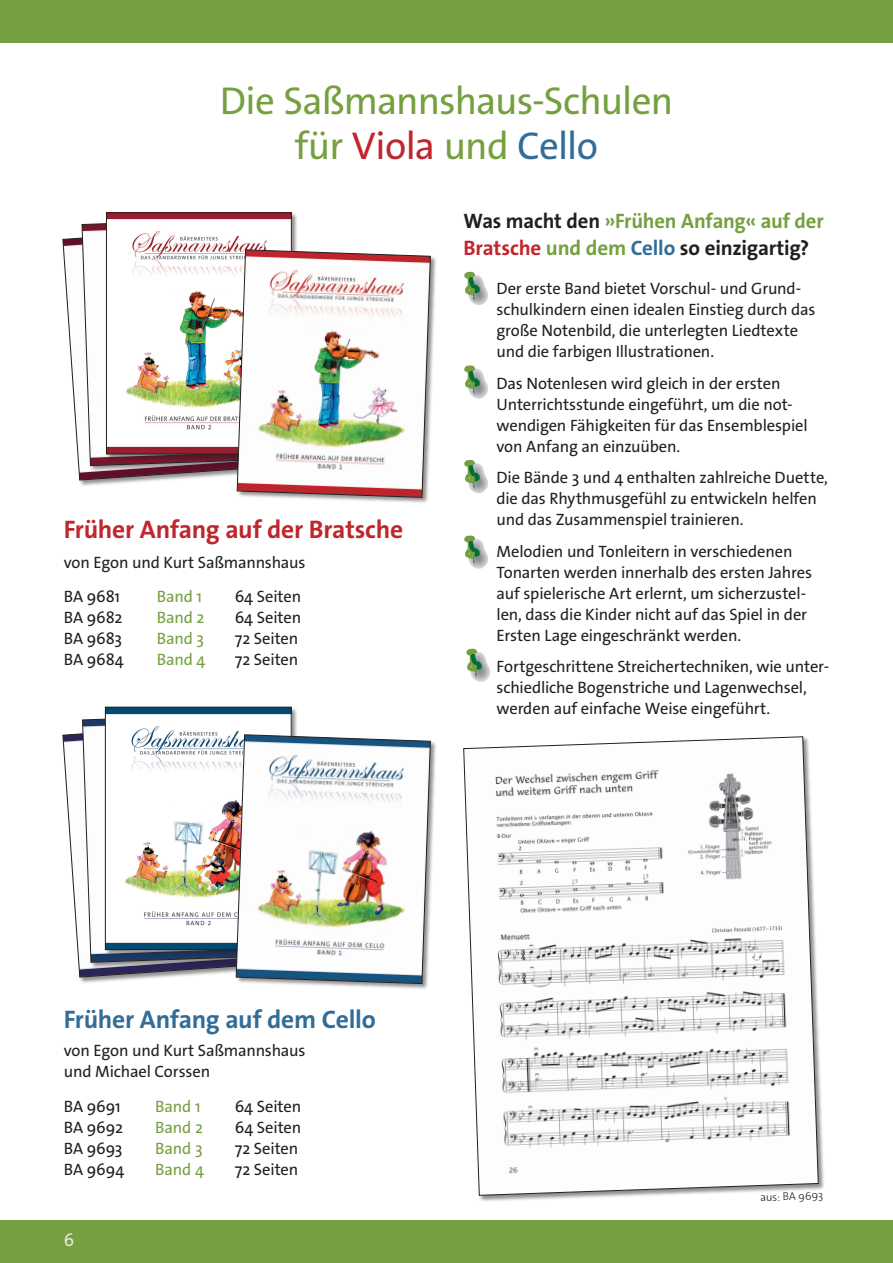
<style>
.page{position:relative;width:893px;height:1263px;background:#fff}
.page>*{position:absolute;margin:0;border:0;box-sizing:border-box;transform-origin:0 0}
.t1{font:39px/45px "The Sans Os F";letter-spacing:-.025em;color:#76a040;text-align:center}
.t2{font:700 25.5px "The Sans Os F";letter-spacing:-.01em;color:#c0262d}
.t3{font:700 25.5px "The Sans Os F";letter-spacing:-.01em;color:#316d98}
.t4{font:700 21px/27px "The Sans Os F";letter-spacing:-.01em;color:#76a040}
.t5{font:18px "The Sans Os F";color:#e6e7e9}
.t6{font:16.5px/21px "The Sans Os F";letter-spacing:-.01em;color:#231f20}
.t7{font:16.5px "The Sans Os F";letter-spacing:-.005em;color:#76a040}
.t8{font:300 11.25px "The Sans Os F";color:#231f20}
.s1{color:#c0262d}
.s2{color:#316d98}
.s3{color:#231f20}
</style>
<div class="page">
<div style="left:0;top:0;width:893px;height:43px;background:#76a040"></div>
<div style="left:0;top:1220px;width:893px;height:43px;background:#76a040"></div>
<svg style="left:63px;top:226px;width:174px;height:254px"></svg>
<svg style="left:82px;top:223px;width:155px;height:243px"></svg>
<div style="left:106px;top:212px;width:192px;height:249px;background:#231f20;opacity:.5"></div>
<img style="left:108px;top:215px;width:182px;height:237px">
<div style="left:106px;top:213px;width:186px;height:241px;border:1px solid #231f20"></div>
<div style="left:237px;top:249px;width:200px;height:255px;background:#231f20;opacity:.5"></div>
<img style="left:237px;top:249px;width:194px;height:249px">
<div style="left:63px;top:722px;width:209px;height:262px;background:#231f20;opacity:.5"></div>
<svg style="left:63px;top:722px;width:173px;height:255px"></svg>
<div style="left:82px;top:713px;width:202px;height:256px;background:#231f20;opacity:.5"></div>
<svg style="left:82px;top:713px;width:154px;height:249px"></svg>
<div style="left:105px;top:707px;width:193px;height:249px;background:#231f20;opacity:.5"></div>
<img style="left:107px;top:709px;width:182px;height:239px">
<div style="left:105px;top:707px;width:186px;height:243px;border:1px solid #231f20"></div>
<div style="left:236px;top:734px;width:201px;height:256px;background:#231f20;opacity:.5"></div>
<img style="left:236px;top:734px;width:195px;height:250px">
<img style="left:464px;top:272px;width:24px;height:33px">
<img style="left:464px;top:365px;width:24px;height:34px">
<img style="left:464px;top:460px;width:24px;height:33px">
<img style="left:464px;top:535px;width:24px;height:34px">
<img style="left:466px;top:648px;width:25px;height:34px">
<div style="left:463px;top:736px;width:362px;height:466px;background:#231f20;opacity:.5"></div>
<svg style="left:463px;top:736px;width:356px;height:460px"></svg>
<h1 class="t1" style="left:220px;top:79px;width:455px">Die Saßmannshaus-Schulen für <span class="s1">Viola</span> und <span class="s2">Cello</span></h1>
<h2 class="t2" style="left:64px;top:513px;width:341px">Früher Anfang auf der Bratsche</h2>
<p class="t6" style="left:64px;top:545px;width:243px;line-height:34.5px">von Egon und Kurt Saßmannshaus<br>BA 9681</p>
<p class="t7" style="left:157px;top:586px;width:47px">Band 1</p>
<p class="t6" style="left:235px;top:586px;width:68px">64 Seiten</p>
<p class="t6" style="left:64px;top:607px;width:60px">BA 9682</p>
<p class="t7" style="left:157px;top:607px;width:49px">Band 2</p>
<p class="t6" style="left:235px;top:607px;width:68px">64 Seiten</p>
<p class="t6" style="left:64px;top:628px;width:60px">BA 9683</p>
<p class="t7" style="left:157px;top:628px;width:49px">Band 3</p>
<p class="t6" style="left:235px;top:628px;width:65px">72 Seiten</p>
<p class="t6" style="left:64px;top:649px;width:61px">BA 9684</p>
<p class="t7" style="left:157px;top:649px;width:50px">Band 4</p>
<p class="t6" style="left:235px;top:649px;width:65px">72 Seiten</p>
<p class="t4" style="left:463px;top:208px;width:362px"><span class="s3">Was macht den</span> »Frühen Anfang« auf der<br><span class="s1">Bratsche</span> und dem <span class="s2">Cello</span> <span class="s3">so einzigartig?</span></p>
<p class="t6" style="left:496px;top:278px;width:321px">Der erste Band bietet Vorschul- und Grund&shy;schulkindern einen idealen Einstieg durch das große Notenbild, die unterlegten Liedtexte und die farbigen Illustrationen.</p>
<p class="t6" style="left:496px;top:373px;width:313px">Das Notenlesen wird gleich in der ersten Unterrichtsstunde eingeführt, um die not&shy;wendigen Fähigkeiten für das Ensemblespiel von Anfang an einzuüben.</p>
<p class="t6" style="left:496px;top:467px;width:333px">Die Bände 3 und 4 enthalten zahlreiche Duette, die das Rhythmusgefühl zu entwickeln helfen und das Zusammenspiel trainieren.</p>
<p class="t6" style="left:496px;top:541px;width:317px">Melodien und Tonleitern in verschiedenen Tonarten werden innerhalb des ersten Jahres auf spielerische Art erlernt, um sicherzustel&shy;len, dass die Kinder nicht auf das Spiel in der Ersten Lage eingeschränkt werden.</p>
<p class="t6" style="left:496px;top:656px;width:334px">Fortgeschrittene Streichertechniken, wie unter&shy;schiedliche Bogenstriche und Lagenwechsel, werden auf einfache Weise eingeführt.</p>
<h2 class="t3" style="left:64px;top:1003px;width:314px">Früher Anfang auf dem Cello</h2>
<p class="t6" style="left:64px;top:1040px;width:243px">von Egon und Kurt Saßmannshaus und Michael Corssen</p>
<p class="t6" style="left:64px;top:1096px;width:58px">BA 9691</p>
<p class="t7" style="left:155px;top:1096px;width:47px">Band 1</p>
<p class="t6" style="left:235px;top:1096px;width:68px">64 Seiten</p>
<p class="t6" style="left:64px;top:1117px;width:61px">BA 9692</p>
<p class="t7" style="left:155px;top:1117px;width:49px">Band 2</p>
<p class="t6" style="left:235px;top:1117px;width:68px">64 Seiten</p>
<p class="t6" style="left:64px;top:1138px;width:60px">BA 9693</p>
<p class="t7" style="left:155px;top:1138px;width:49px">Band 3</p>
<p class="t6" style="left:235px;top:1138px;width:65px">72 Seiten</p>
<p class="t6" style="left:64px;top:1159px;width:62px">BA 9694</p>
<p class="t7" style="left:155px;top:1159px;width:50px">Band 4</p>
<p class="t6" style="left:235px;top:1159px;width:65px">72 Seiten</p>
<p class="t5" style="left:64px;top:1228px;width:12px">6</p>
<p class="t8" style="left:760px;top:1190px;width:64px;rotate:-2deg">aus: BA 9693</p>
</div>
